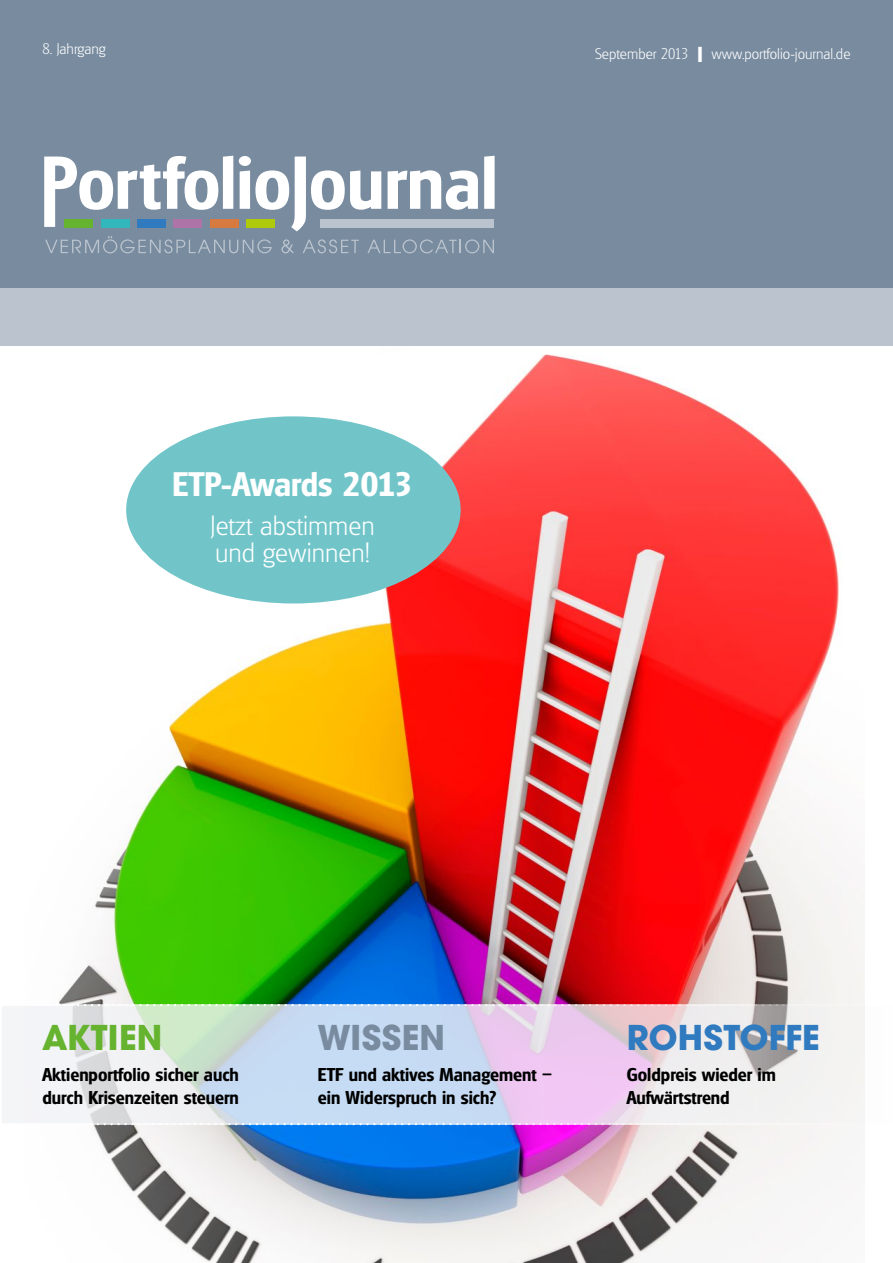
<style>
.page{position:relative;width:893px;height:1263px;background:#fff}
.page>*{position:absolute;margin:0;border:0;box-sizing:border-box;transform-origin:0 0}
.t1{font:700 37.5px "Avignon";color:#307abf}
.t2{font:700 37.5px "Avignon";color:#65b32e}
.t3{font:700 37.5px "Avignon";color:#788b9f}
.t4{font:700 33px "Glasgow Serial";color:#fff}
.t5{font:200 27px/27px "Glasgow Serial";color:#fff}
.t6{font:700 18px/22.5px "Glasgow Serial";color:#000}
.t7{font:200 15px "Glasgow Serial";color:#fff}
.s1{font-weight:700;font-size:21px}
</style>
<div class="page">
<img style="left:59px;top:354px;width:806px;height:909px">
<div style="left:0;top:0;width:893px;height:346px;background:#788b9f"></div>
<svg style="left:44px;top:156px;width:451px;height:97px"></svg>
<div style="left:0;top:288px;width:893px;height:58px;background:#bbc4ce"></div>
<svg style="left:2px;top:1006px;width:863px;height:117px"></svg>
<svg style="left:59px;top:1123px;width:806px;height:2px"></svg>
<svg style="left:59px;top:1004px;width:806px;height:2px"></svg>
<div style="left:126px;top:416px;width:335px;height:187px;background:#71c5c9;border-radius:50%"></div>
<p class="t7" style="left:43px;top:40px;width:65px">8. Jahrgang</p>
<h2 class="t4" style="left:173px;top:464px;width:242px">ETP-Awards 2013</h2>
<h3 class="t5" style="left:211px;top:512px;width:166px">Jetzt abstimmen und gewinnen!</h3>
<p class="t7" style="left:595px;top:45px;width:257px">September 2013 <span class="s1">I</span> www.portfolio-journal.de</p>
<h1 class="t2" style="left:43px;top:1015px;width:121px">AKTIEN</h1>
<p class="t6" style="left:43px;top:1063px;width:198px">Aktienportfolio sicher auch durch Krisenzeiten steuern</p>
<h1 class="t3" style="left:318px;top:1015px;width:128px">WISSEN</h1>
<p class="t6" style="left:318px;top:1063px;width:236px">ETF und aktives Management – ein Widerspruch in sich?</p>
<h1 class="t1" style="left:627px;top:1015px;width:195px">ROHSTOFFE</h1>
<p class="t6" style="left:627px;top:1063px;width:151px">Goldpreis wieder im<br>Aufwärtstrend</p>
</div>
